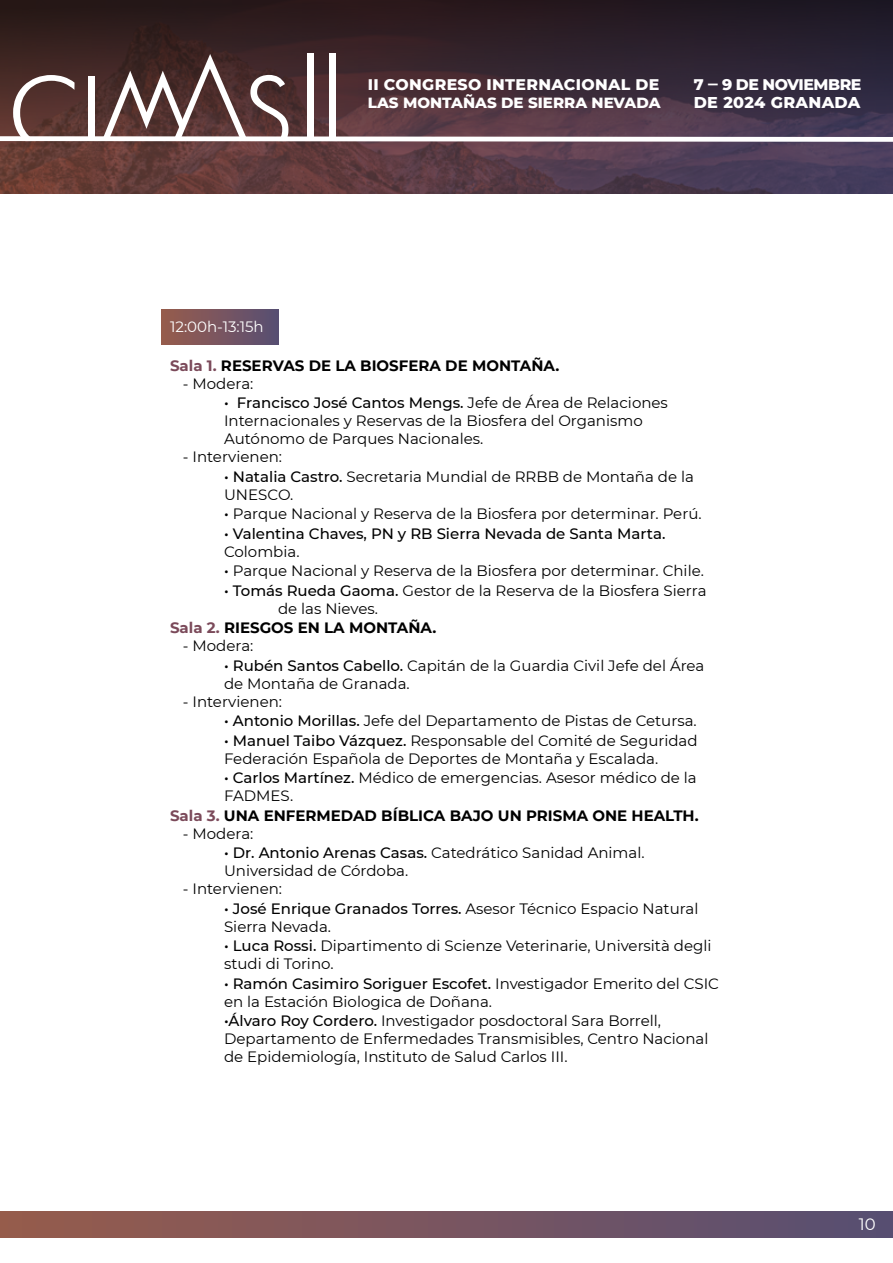
<style>
.page{position:relative;width:893px;height:1263px;background:#fff}
.page>*{position:absolute;margin:0;border:0;box-sizing:border-box;transform-origin:0 0}
.t1{font:16.5px "Montserrat";color:#fff}
.t2{font:800 16.05px "Montserrat";letter-spacing:.02em;color:#fff}
.t3{font:800 15.75px "Montserrat";letter-spacing:.02em;color:#fff}
.t4{font:800 15.75px "Montserrat";letter-spacing:-.03em;color:#fff}
.t5{font:15px/18px "Montserrat";color:#000}
.t6{font:700 15px "Montserrat";color:#000}
.t7{font:500 15px "Montserrat";color:#000}
.t8{font:800 15px "Montserrat";color:#fff}
.t9{font:15px "Montserrat";color:#fff}
.s1{color:#7b4a5a}
.s2{font-weight:500}
</style>
<div class="page">
<img style="left:0;top:146px;width:893px;height:47px">
<svg style="left:0;top:0;width:893px;height:146px;fill:#2b1d22"></svg>
<svg style="left:0;top:54px;width:893px;height:88px"></svg>
<div style="left:0;top:1212px;width:893px;height:25px;background:linear-gradient(to right,#985c4c,#584e73)"></div>
<div style="left:162px;top:309px;width:116px;height:35px;background:linear-gradient(to right,#985c4d,#594f72)"></div>
<p class="t3" style="left:368px;top:73px;width:293px">II CONGRESO INTERNACIONAL DE</p>
<p class="t8" style="left:368px;top:92px;width:294px">LAS MONTAÑAS DE SIERRA NEVADA</p>
<p class="t4" style="left:694px;top:73px;width:169px">7 ‒ 9 DE NOVIEMBRE</p>
<p class="t2" style="left:694px;top:91px;width:168px">DE 2024 GRANADA</p>
<p class="t9" style="left:170px;top:316px;width:95px">12:00h-13:15h</p>
<p class="t6" style="left:170px;top:355px;width:391px"><span class="s1">Sala 1.</span> RESERVAS DE LA BIOSFERA DE MONTAÑA.</p>
<p class="t5" style="left:183px;top:374px;width:72px">- Modera:</p>
<p class="t5" style="left:224px;top:393px;width:445px"><span class="s2">• Francisco José Cantos Mengs.</span> Jefe de Área de Relaciones<br>Internacionales y Reservas de la Biosfera del Organismo<br>Autónomo de Parques Nacionales.</p>
<p class="t5" style="left:183px;top:447px;width:101px">- Intervienen:</p>
<p class="t5" style="left:224px;top:467px;width:471px"><span class="s2">• Natalia Castro.</span> Secretaria Mundial de RRBB de Montaña de la<br>UNESCO.</p>
<p class="t5" style="left:224px;top:504px;width:479px"><span class="s2">•</span> Parque Nacional y Reserva de la Biosfera por determinar. Perú.</p>
<p class="t7" style="left:224px;top:523px;width:443px">• Valentina Chaves, PN y RB Sierra Nevada de Santa Marta.</p>
<p class="t5" style="left:224px;top:542px;width:77px">Colombia.</p>
<p class="t5" style="left:224px;top:561px;width:481px"><span class="s2">•</span> Parque Nacional y Reserva de la Biosfera por determinar. Chile.</p>
<p class="t5" style="left:278px;top:581px;width:430px;text-indent:-54px"><span class="s2">• Tomás Rueda Gaoma.</span> Gestor de la Reserva de la Biosfera Sierra de las Nieves.</p>
<p class="t6" style="left:170px;top:617px;width:268px"><span class="s1">Sala 2.</span> RIESGOS EN LA MONTAÑA.</p>
<p class="t5" style="left:183px;top:636px;width:72px">- Modera:</p>
<p class="t5" style="left:224px;top:656px;width:482px"><span class="s2">• Rubén Santos Cabello.</span> Capitán de la Guardia Civil Jefe del Área de Montaña de Granada.</p>
<p class="t5" style="left:183px;top:692px;width:101px">- Intervienen:</p>
<p class="t5" style="left:224px;top:711px;width:474px"><span class="s2">• Antonio Morillas.</span> Jefe del Departamento de Pistas de Cetursa.</p>
<p class="t5" style="left:224px;top:731px;width:475px"><span class="s2">• Manuel Taibo Vázquez.</span> Responsable del Comité de Seguridad<br>Federación Española de Deportes de Montaña y Escalada.</p>
<p class="t5" style="left:224px;top:768px;width:474px"><span class="s2">• Carlos Martínez.</span> Médico de emergencias. Asesor médico de la<br>FADMES.</p>
<p class="t6" style="left:170px;top:805px;width:530px"><span class="s1">Sala 3.</span> UNA ENFERMEDAD BÍBLICA BAJO UN PRISMA ONE HEALTH.</p>
<p class="t5" style="left:183px;top:824px;width:72px">- Modera:</p>
<p class="t5" style="left:224px;top:843px;width:422px"><span class="s2">• Dr. Antonio Arenas Casas.</span> Catedrático Sanidad Animal.<br>Universidad de Córdoba.</p>
<p class="t5" style="left:183px;top:879px;width:101px">- Intervienen:</p>
<p class="t5" style="left:224px;top:899px;width:476px"><span class="s2">• José Enrique Granados Torres.</span> Asesor Técnico Espacio Natural<br>Sierra Nevada.</p>
<p class="t5" style="left:224px;top:936px;width:489px"><span class="s2">• Luca Rossi.</span> Dipartimento di Scienze Veterinarie, Università degli studi di Torino.</p>
<p class="t5" style="left:224px;top:974px;width:496px"><span class="s2">• Ramón Casimiro Soriguer Escofet.</span> Investigador Emerito del CSIC en la Estación Biologica de Doñana.</p>
<p class="t5" style="left:224px;top:1011px;width:486px"><span class="s2">•Álvaro Roy Cordero.</span> Investigador posdoctoral Sara Borrell,<br>Departamento de Enfermedades Transmisibles, Centro Nacional de Epidemiología, Instituto de Salud Carlos III.</p>
<p class="t1" style="left:859px;top:1213px;width:18px">10</p>
</div>
